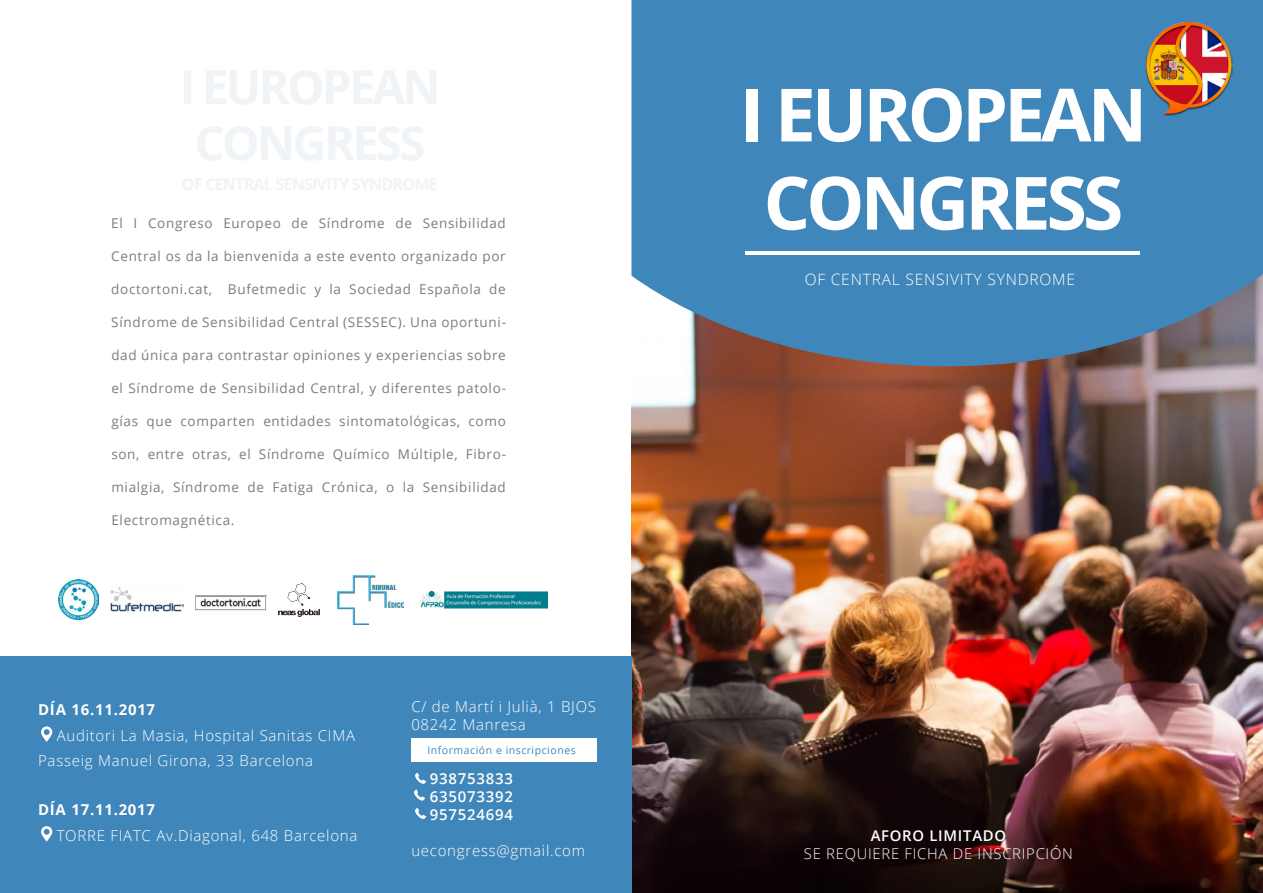
<style>
.page{position:relative;width:1263px;height:893px;background:#fff}
.page>*{position:absolute;margin:0;border:0;box-sizing:border-box;transform-origin:0 0}
.t1{font:700 73.5px/88.2px "Open Sans";letter-spacing:-.055em;color:#fff;text-align:center}
.t2{font:300 15.6px "Open Sans";letter-spacing:.05em;color:#fff}
.t3{font:300 15px/18px "Open Sans";letter-spacing:.05em;color:#fff}
.t4{font:600 15px/18px "Open Sans";letter-spacing:.05em;color:#fff;text-align:justify}
.t5{font:700 15px "Open Sans";letter-spacing:.05em;color:#fff}
.t6{font:300 14.85px "Open Sans";letter-spacing:.05em;color:#fff}
.t7{font:600 14.85px "Open Sans";letter-spacing:.05em;color:#fff}
.t8{font:13.5px "Open Sans";letter-spacing:.05em;color:#7a7d7f}
.t9{font:10.5px "Open Sans";letter-spacing:.05em;color:#3f86ba}
</style>
<div class="page">
<img style="left:631px;top:366px;width:632px;height:527px">
<svg style="left:631px;top:0;width:632px;height:366px;background:#4686b5"></svg>
<img style="left:58px;top:579px;width:41px;height:41px">
<img style="left:279px;top:583px;width:41px;height:33px">
<img style="left:196px;top:595px;width:71px;height:15px">
<img style="left:111px;top:587px;width:73px;height:25px">
<hr style="left:745px;top:251px;width:395px;height:4px;background:#fff">
<img style="left:1145px;top:22px;width:88px;height:93px">
<div style="left:0;top:656px;width:631px;height:237px;background:#3f86ba"></div>
<svg style="left:414px;top:773px;width:12px;height:28px"></svg>
<svg style="left:415px;top:808px;width:11px;height:11px"></svg>
<svg style="left:41px;top:726px;width:11px;height:16px"></svg>
<svg style="left:41px;top:826px;width:11px;height:15px"></svg>
<img style="left:338px;top:575px;width:65px;height:49px">
<div style="left:411px;top:738px;width:186px;height:23px;background:#fff"></div>
<img style="left:420px;top:591px;width:128px;height:18px">
<p class="t8" style="left:111px;top:214px;width:396px">El I Congreso Europeo de Síndrome de Sensibilidad</p>
<p class="t8" style="left:111px;top:247px;width:396px">Central os da la bienvenida a este evento organizado por</p>
<p class="t8" style="left:111px;top:280px;width:396px">doctortoni.cat, Bufetmedic y la Sociedad Española de</p>
<p class="t8" style="left:111px;top:313px;width:396px">Síndrome de Sensibilidad Central (SESSEC). Una oportuni-</p>
<p class="t8" style="left:111px;top:346px;width:396px">dad única para contrastar opiniones y experiencias sobre</p>
<p class="t8" style="left:111px;top:379px;width:396px">el Síndrome de Sensibilidad Central, y diferentes patolo-</p>
<p class="t8" style="left:111px;top:412px;width:396px">gías que comparten entidades sintomatológicas, como</p>
<p class="t8" style="left:111px;top:445px;width:396px">son, entre otras, el Síndrome Químico Múltiple, Fibro-</p>
<p class="t8" style="left:111px;top:478px;width:396px">mialgia, Síndrome de Fatiga Crónica, o la Sensibilidad</p>
<p class="t8" style="left:111px;top:511px;width:125px">Electromagnética.</p>
<p class="t5" style="left:38px;top:699px;width:119px">DÍA 16.11.2017</p>
<p class="t3" style="left:38px;top:722px;width:319px;line-height:25.5px;text-indent:19px">Auditori La Masia, Hospital Sanitas CIMA<br>Passeig Manuel Girona, 33 Barcelona</p>
<p class="t5" style="left:38px;top:799px;width:119px">DÍA 17.11.2017</p>
<p class="t3" style="left:57px;top:826px;width:302px">TORRE FIATC Av.Diagonal, 648 Barcelona</p>
<p class="t3" style="left:411px;top:697px;width:186px">C/ de Martí i Julià, 1 BJOS<br>08242 Manresa</p>
<p class="t9" style="left:427px;top:742px;width:150px">Información e inscripciones</p>
<p class="t4" style="left:430px;top:769px;width:85px">938753833<br>635073392<br>957524694</p>
<p class="t3" style="left:411px;top:841px;width:175px">uecongress@gmail.com</p>
<h1 class="t1" style="left:740px;top:69px;width:409px">I EUROPEAN<br>CONGRESS</h1>
<p class="t2" style="left:805px;top:268px;width:272px">OF CENTRAL SENSIVITY SYNDROME</p>
<p class="t7" style="left:871px;top:826px;width:137px">AFORO LIMITADO</p>
<p class="t6" style="left:804px;top:843px;width:270px">SE REQUIERE FICHA DE INSCRIPCIÓN</p>
</div>
